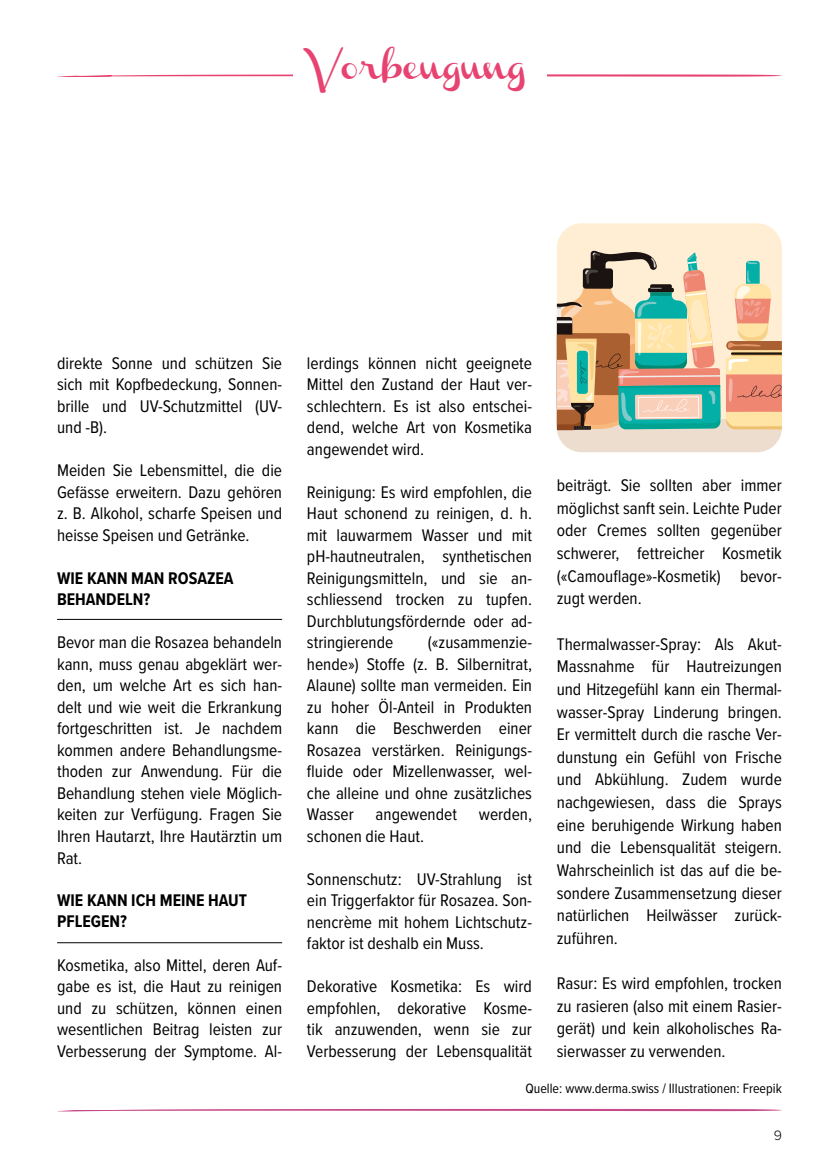
<style>
.page{position:relative;width:839px;height:1166px;background:#fff}
.page>*{position:absolute;margin:0;border:0;box-sizing:border-box;transform-origin:0 0}
.t1{font:26.25px "Channel";color:#e74371}
.t2{font:17.5px/21.5px "Proxima Nova Cond";color:#000;text-align:justify}
.t3{font:700 17.5px/21.2px "Proxima Nova Cond";color:#000}
.t4{font:14px "Proxima Nova Cond";color:#000}
.t5{font:300 14px "Proxima Nova";color:#000}
</style>
<div class="page">
<svg style="left:60px;top:1109px;width:722px;height:2px"></svg>
<div style="left:556px;top:223px;width:225px;height:229px;background:#ffeed4;border-radius:25px"></div>
<div style="left:556px;top:419px;width:225px;height:33px;background:#edddcf"></div>
<svg style="left:556px;top:251px;width:225px;height:179px"></svg>
<hr style="left:57px;top:619px;width:225px;height:1px;background:#000">
<hr style="left:57px;top:942px;width:225px;height:1px;background:#000">
<svg style="left:57px;top:74px;width:725px;height:3px"></svg>
<div style="left:293px;top:50px;width:253px;height:44px;background:#fff"></div>
<h1 class="t1" style="left:312px;top:55px;width:216px">Vorbeugung</h1>
<p class="t2" style="left:57px;top:351px;width:226px">direkte Sonne und schützen Sie sich mit Kopfbedeckung, Sonnen&shy;brille und UV-Schutzmittel (UV&shy;und -B).</p>
<p class="t2" style="left:57px;top:459px;width:226px">Meiden Sie Lebensmittel, die die Gefässe erweitern. Dazu gehören z. B. Alkohol, scharfe Speisen und heisse Speisen und Getränke.</p>
<p class="t3" style="left:57px;top:567px;width:178px">WIE KANN MAN ROSAZEA<br>BEHANDELN?</p>
<p class="t2" style="left:57px;top:631px;width:226px">Bevor man die Rosazea behandeln kann, muss genau abgeklärt wer&shy;den, um welche Art es sich han&shy;delt und wie weit die Erkrankung fortgeschritten ist. Je nachdem kommen andere Behandlungsme&shy;thoden zur Anwendung. Für die Behandlung stehen viele Möglich&shy;keiten zur Verfügung. Fragen Sie Ihren Hautarzt, Ihre Hautärztin um Rat.</p>
<p class="t3" style="left:57px;top:889px;width:191px">WIE KANN ICH MEINE HAUT<br>PFLEGEN?</p>
<p class="t2" style="left:57px;top:953px;width:226px">Kosmetika, also Mittel, deren Auf&shy;gabe es ist, die Haut zu reinigen und zu schützen, können einen wesentlichen Beitrag leisten zur Verbesserung der Symptome. Al-</p>
<p class="t2" style="left:307px;top:351px;width:226px">lerdings können nicht geeignete Mittel den Zustand der Haut ver&shy;schlechtern. Es ist also entschei&shy;dend, welche Art von Kosmetika angewendet wird.</p>
<p class="t2" style="left:307px;top:480px;width:226px">Reinigung: Es wird empfohlen, die Haut schonend zu reinigen, d. h. mit lauwarmem Wasser und mit pH-hautneutralen, synthetischen Reinigungsmitteln, und sie an&shy;schliessend trocken zu tupfen.<br>Durchblutungsfördernde oder ad&shy;stringierende</p>
<p class="t2" style="left:556px;top:473px;width:226px;line-height:22.6px">beiträgt. Sie sollten aber immer möglichst sanft sein. Leichte Puder oder Cremes sollten gegenüber schwerer, fettreicher Kosmetik («Camouflage»-Kosmetik) bevor&shy;zugt werden.</p>
<p class="t2" style="left:556px;top:632px;width:226px;line-height:22.6px">Thermalwasser-Spray: Als Akut-Massnahme für Hautreizungen und Hitzegefühl kann ein Thermal&shy;wasser-Spray Linderung bringen.<br>Er vermittelt durch die rasche Ver&shy;dunstung ein Gefühl von Frische und Abkühlung. Zudem wurde nachgewiesen, dass die Sprays eine beruhigende Wirkung haben und die Lebensqualität steigern.<br>Wahrscheinlich ist das auf die be&shy;sondere Zusammensetzung dieser natürlichen Heilwässer zurück&shy;zuführen.</p>
<p class="t2" style="left:556px;top:971px;width:226px;line-height:22.6px">Rasur: Es wird empfohlen, trocken zu rasieren (also mit einem Rasier&shy;gerät) und kein alkoholisches Ra&shy;sierwasser zu verwenden.</p>
<p class="t4" style="left:525px;top:1078px;width:258px">Quelle: www.derma.swiss / Illustrationen: Freepik</p>
<p class="t2" style="left:307px;top:631px;width:226px;text-indent:121px">(«zusammenzie&shy;hende») Stoffe (z. B. Silbernitrat, Alaune) sollte man vermeiden. Ein zu hoher Öl-Anteil in Produkten kann die Beschwerden einer Rosazea verstärken. Reinigungs&shy;fluide oder Mizellenwasser, wel&shy;che alleine und ohne zusätzliches Wasser angewendet werden, schonen die Haut.</p>
<p class="t2" style="left:307px;top:867px;width:226px">Sonnenschutz: UV-Strahlung ist ein Triggerfaktor für Rosazea. Son&shy;nencrème mit hohem Lichtschutz&shy;faktor ist deshalb ein Muss.</p>
<p class="t2" style="left:307px;top:975px;width:226px">Dekorative Kosmetika: Es wird empfohlen, dekorative Kosme&shy;tik anzuwenden, wenn sie zur Verbesserung der Lebensqualität</p>
<p class="t5" style="left:773px;top:1127px;width:10px">9</p>
</div>
